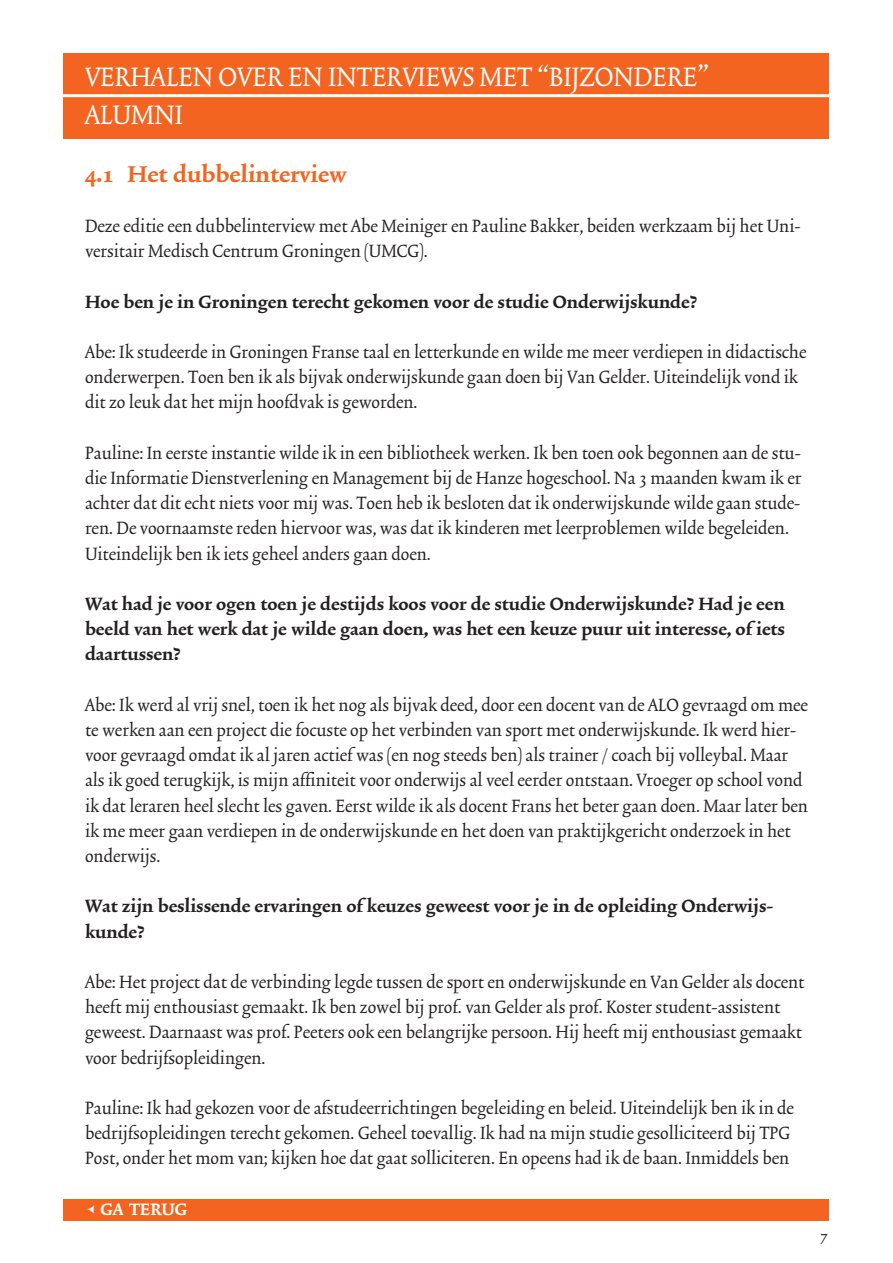
<style>
.page{position:relative;width:893px;height:1263px;background:#fff}
.page>*{position:absolute;margin:0;border:0;box-sizing:border-box;transform-origin:0 0}
.t1{font:31.5px/37.5px "Trinite No 2 Rom Con";color:#fff}
.t2{font:700 27px "Trinite No 2";color:#f36421}
.t3{font:21px/25.2px "Trinite No 2 Rom Con";color:#231f20}
.t4{font:700 21px/25.2px "Trinite No 2";color:#231f20;text-align:justify}
.t5{font:700 19.5px "Trinite No 2";color:#fff}
.t6{font:18px "Trinite No 2 Rom Con";color:#231f20}
.s1{font-size:27px}
</style>
<div class="page">
<div style="left:64px;top:53px;width:765px;height:85px;background:#f36421"></div>
<hr style="left:61px;top:94px;width:788px;height:3px;background:#fff">
<div style="left:64px;top:1199px;width:765px;height:21px;background:#f36421"></div>
<h1 class="t1" style="left:85px;top:60px;width:625px">VERHALEN OVER EN INTERVIEWS MET “BIJZONDERE”<br>ALUMNI</h1>
<p class="t2" style="left:85px;top:161px;width:263px">4.1 Het dubbelinterview</p>
<p class="t3" style="left:85px;top:215px;width:717px">Deze editie een dubbelinterview met Abe Meiniger en Pauline Bakker, beiden werkzaam bij het Uni&shy;versitair Medisch Centrum Groningen (UMCG).</p>
<p class="t4" style="left:85px;top:290px;width:614px">Hoe ben je in Groningen terecht gekomen voor de studie Onderwijskunde?</p>
<p class="t3" style="left:85px;top:341px;width:723px">Abe: Ik studeerde in Groningen Franse taal en letterkunde en wilde me meer verdiepen in didactische onderwerpen. Toen ben ik als bijvak onderwijskunde gaan doen bij Van Gelder. Uiteindelijk vond ik dit zo leuk dat het mijn hoofdvak is geworden.</p>
<p class="t3" style="left:85px;top:441px;width:718px">Pauline: In eerste instantie wilde ik in een bibliotheek werken. Ik ben toen ook begonnen aan de stu&shy;die Informatie Dienstverlening en Management bij de Hanze hogeschool. Na 3 maanden kwam ik er achter dat dit echt niets voor mij was. Toen heb ik besloten dat ik onderwijskunde wilde gaan stude&shy;ren. De voornaamste reden hiervoor was, was dat ik kinderen met leerproblemen wilde begeleiden.<br>Uiteindelijk ben ik iets geheel anders gaan doen.</p>
<p class="t4" style="left:85px;top:592px;width:701px">Wat had je voor ogen toen je destijds koos voor de studie Onderwijskunde? Had je een beeld van het werk dat je wilde gaan doen, was het een keuze puur uit interesse, of iets daartussen?</p>
<p class="t3" style="left:85px;top:693px;width:724px">Abe: Ik werd al vrij snel, toen ik het nog als bijvak deed, door een docent van de ALO gevraagd om mee te werken aan een project die focuste op het verbinden van sport met onderwijskunde. Ik werd hier&shy;voor gevraagd omdat ik al jaren actief was (en nog steeds ben) als trainer / coach bij volleybal. Maar als ik goed terugkijk, is mijn affiniteit voor onderwijs al veel eerder ontstaan. Vroeger op school vond ik dat leraren heel slecht les gaven. Eerst wilde ik als docent Frans het beter gaan doen. Maar later ben ik me meer gaan verdiepen in de onderwijskunde en het doen van praktijkgericht onderzoek in het onderwijs.</p>
<p class="t4" style="left:85px;top:895px;width:690px">Wat zijn beslissende ervaringen of keuzes geweest voor je in de opleiding Onderwijs&shy;kunde?</p>
<p class="t3" style="left:85px;top:971px;width:721px">Abe: Het project dat de verbinding legde tussen de sport en onderwijskunde en Van Gelder als docent heeft mij enthousiast gemaakt. Ik ben zowel bij prof. van Gelder als prof. Koster student-assistent geweest. Daarnaast was prof. Peeters ook een belangrijke persoon. Hij heeft mij enthousiast gemaakt voor bedrijfsopleidingen.</p>
<p class="t3" style="left:85px;top:1097px;width:710px">Pauline: Ik had gekozen voor de afstudeerrichtingen begeleiding en beleid. Uiteindelijk ben ik in de bedrijfsopleidingen terecht gekomen. Geheel toevallig. Ik had na mijn studie gesolliciteerd bij TPG<br>Post, onder het mom van; kijken hoe dat gaat solliciteren. En opeens had ik de baan. Inmiddels ben</p>
<p class="t5" style="left:87px;top:1201px;width:102px"><span class="s1">&lt;</span> GA TERUG</p>
<p class="t6" style="left:821px;top:1227px;width:8px">7</p>
</div>
